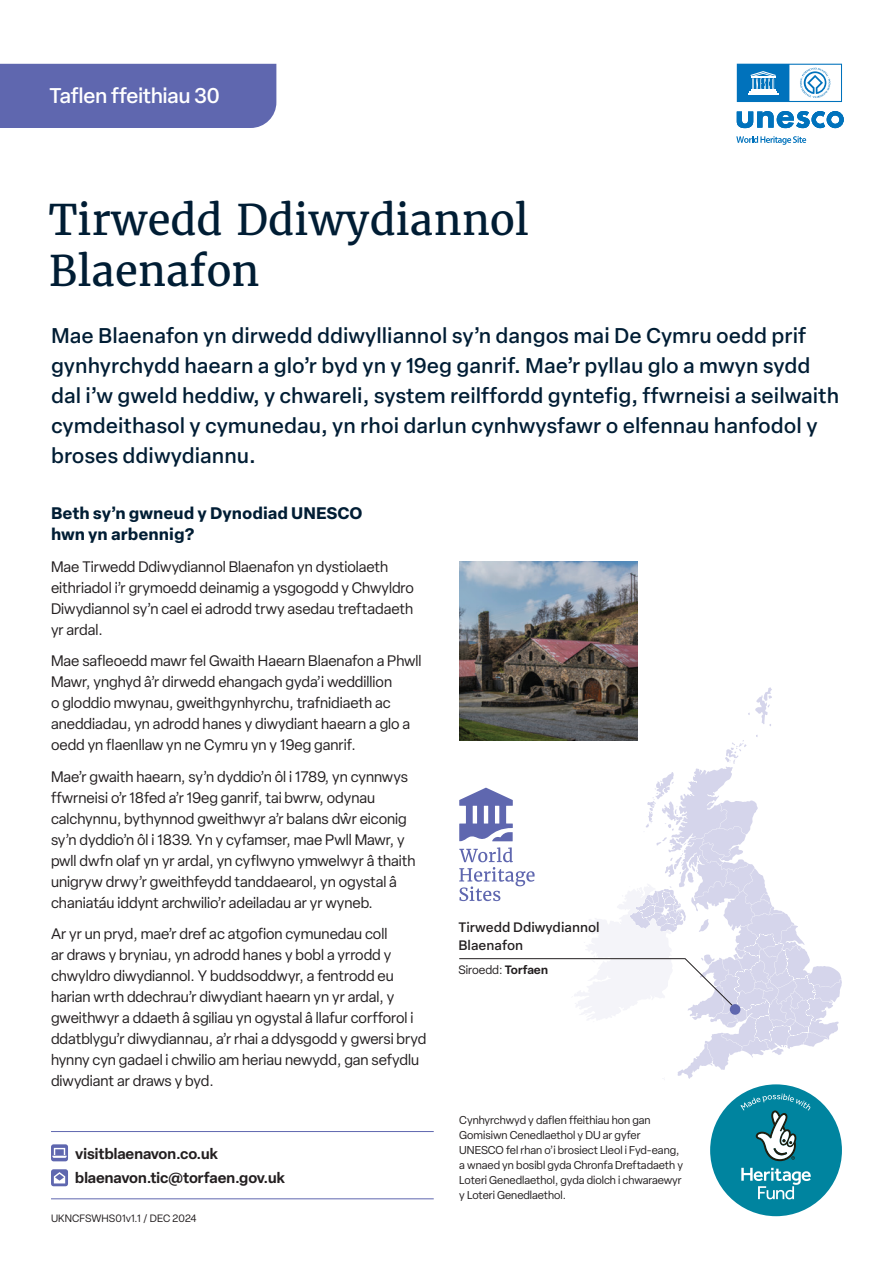
<style>
.page{position:relative;width:893px;height:1263px;background:#fff}
.page>*{position:absolute;margin:0;border:0;box-sizing:border-box;transform-origin:0 0}
.t1{font:42px/51px "Merriweather";color:#001d34}
.t2{font:500 21px/30px "Elza Text";color:#001d34}
.t3{font:500 21px "Elza";color:#fff}
.t4{font:700 16.5px/21px "Elza Text";color:#001d34}
.t5{font:15px/21px "Elza";color:#231f20}
.t6{font:600 15px "Elza";color:#231f20}
.t7{font:500 13.5px/18px "Elza Text";color:#231f20}
.t8{font:12px "Elza";color:#231f20}
.t9{font:11.25px/15px "Elza";color:#231f20}
.t10{font:10.5px "Elza";letter-spacing:.01em;color:#231f20}
.s1{font-weight:600}
</style>
<div class="page">
<svg style="left:736px;top:136px;width:70px;height:9px"></svg>
<svg style="left:737px;top:111px;width:107px;height:17px"></svg>
<svg style="left:737px;top:64px;width:105px;height:38px"></svg>
<svg style="left:630px;top:740px;width:212px;height:339px"></svg>
<svg style="left:748px;top:687px;width:24px;height:39px"></svg>
<hr style="left:51px;top:1198px;width:383px;height:1px;background:#5f67af">
<hr style="left:51px;top:1131px;width:383px;height:1px;background:#5f67af">
<div style="left:51px;top:1144px;width:17px;height:17px;background:#5f67af;border-radius:3px"></div>
<svg style="left:52px;top:1148px;width:15px;height:10px"></svg>
<svg style="left:51px;top:1169px;width:17px;height:17px"></svg>
<svg style="left:54px;top:1172px;width:11px;height:11px"></svg>
<svg style="left:459px;top:788px;width:54px;height:53px"></svg>
<svg style="left:459px;top:847px;width:277px;height:175px"></svg>
<div style="left:730px;top:1004px;width:10px;height:11px;background:#5f67af;border-radius:50%"></div>
<div style="left:710px;top:1084px;width:132px;height:132px;background:#00849f;border-radius:50%"></div>
<svg style="left:740px;top:1093px;width:70px;height:68px"></svg>
<svg style="left:741px;top:1168px;width:70px;height:31px"></svg>
<img style="left:459px;top:561px;width:179px;height:179px">
<div style="left:0;top:64px;width:276px;height:64px;background:#5f67af"></div>
<p class="t3" style="left:50px;top:81px;width:172px">Taflen ffeithiau 30</p>
<p class="t1" style="left:49px;top:195px;width:482px">Tirwedd Ddiwydiannol<br>Blaenafon</p>
<p class="t2" style="left:51px;top:320px;width:790px">Mae Blaenafon yn dirwedd ddiwylliannol sy’n dangos mai De Cymru oedd prif gynhyrchydd haearn a glo’r byd yn y 19eg ganrif. Mae’r pyllau glo a mwyn sydd dal i’w gweld heddiw, y chwareli, system reilffordd gyntefig, ffwrneisi a seilwaith cymdeithasol y cymunedau, yn rhoi darlun cynhwysfawr o elfennau hanfodol y broses ddiwydiannu.</p>
<p class="t4" style="left:51px;top:502px;width:313px">Beth sy’n gwneud y Dynodiad UNESCO hwn yn arbennig?</p>
<p class="t5" style="left:51px;top:556px;width:364px">Mae Tirwedd Ddiwydiannol Blaenafon yn dystiolaeth eithriadol i’r grymoedd deinamig a ysgogodd y Chwyldro Diwydiannol sy’n cael ei adrodd trwy asedau treftadaeth yr ardal.</p>
<p class="t5" style="left:51px;top:650px;width:372px">Mae safleoedd mawr fel Gwaith Haearn Blaenafon a Phwll Mawr, ynghyd â’r dirwedd ehangach gyda’i weddillion<br>o gloddio mwynau, gweithgynhyrchu, trafnidiaeth ac aneddiadau, yn adrodd hanes y diwydiant haearn a glo a oedd yn flaenllaw yn ne Cymru yn y 19eg ganrif.</p>
<p class="t5" style="left:51px;top:766px;width:366px">Mae’r gwaith haearn, sy’n dyddio’n ôl i 1789, yn cynnwys ffwrneisi o’r 18fed a’r 19eg ganrif, tai bwrw, odynau calchynnu, bythynnod gweithwyr a’r balans dŵr eiconig sy’n dyddio’n ôl i 1839. Yn y cyfamser, mae Pwll Mawr, y pwll dwfn olaf yn yr ardal, yn cyflwyno ymwelwyr â thaith unigryw drwy’r gweithfeydd tanddaearol, yn ogystal â chaniatáu iddynt archwilio’r adeiladau ar yr wyneb.</p>
<p class="t5" style="left:51px;top:923px;width:377px">Ar yr un pryd, mae’r dref ac atgofion cymunedau coll<br>ar draws y bryniau, yn adrodd hanes y bobl a yrrodd y chwyldro diwydiannol. Y buddsoddwyr, a fentrodd eu harian wrth ddechrau’r diwydiant haearn yn yr ardal, y gweithwyr a ddaeth â sgiliau yn ogystal â llafur corfforol i ddatblygu’r diwydiannau, a’r rhai a ddysgodd y gwersi bryd hynny cyn gadael i chwilio am heriau newydd, gan sefydlu diwydiant ar draws y byd.</p>
<p class="t7" style="left:458px;top:918px;width:143px">Tirwedd Ddiwydiannol<br>Blaenafon</p>
<p class="t8" style="left:458px;top:962px;width:91px">Siroedd: <span class="s1">Torfaen</span></p>
<p class="t6" style="left:75px;top:1142px;width:144px">visitblaenavon.co.uk</p>
<p class="t6" style="left:75px;top:1166px;width:211px">blaenavon.tic@torfaen.gov.uk</p>
<p class="t10" style="left:51px;top:1211px;width:147px">UKNCFSWHS01v1.1 / DEC 2024</p>
<p class="t9" style="left:459px;top:1113px;width:225px">Cynhyrchwyd y daflen ffeithiau hon gan Gomisiwn Cenedlaethol y DU ar gyfer UNESCO fel rhan o’i brosiect Lleol i Fyd-eang, a wnaed yn bosibl gyda Chronfa Dreftadaeth y Loteri Genedlaethol, gyda diolch i chwaraewyr y Loteri Genedlaethol.</p>
</div>
